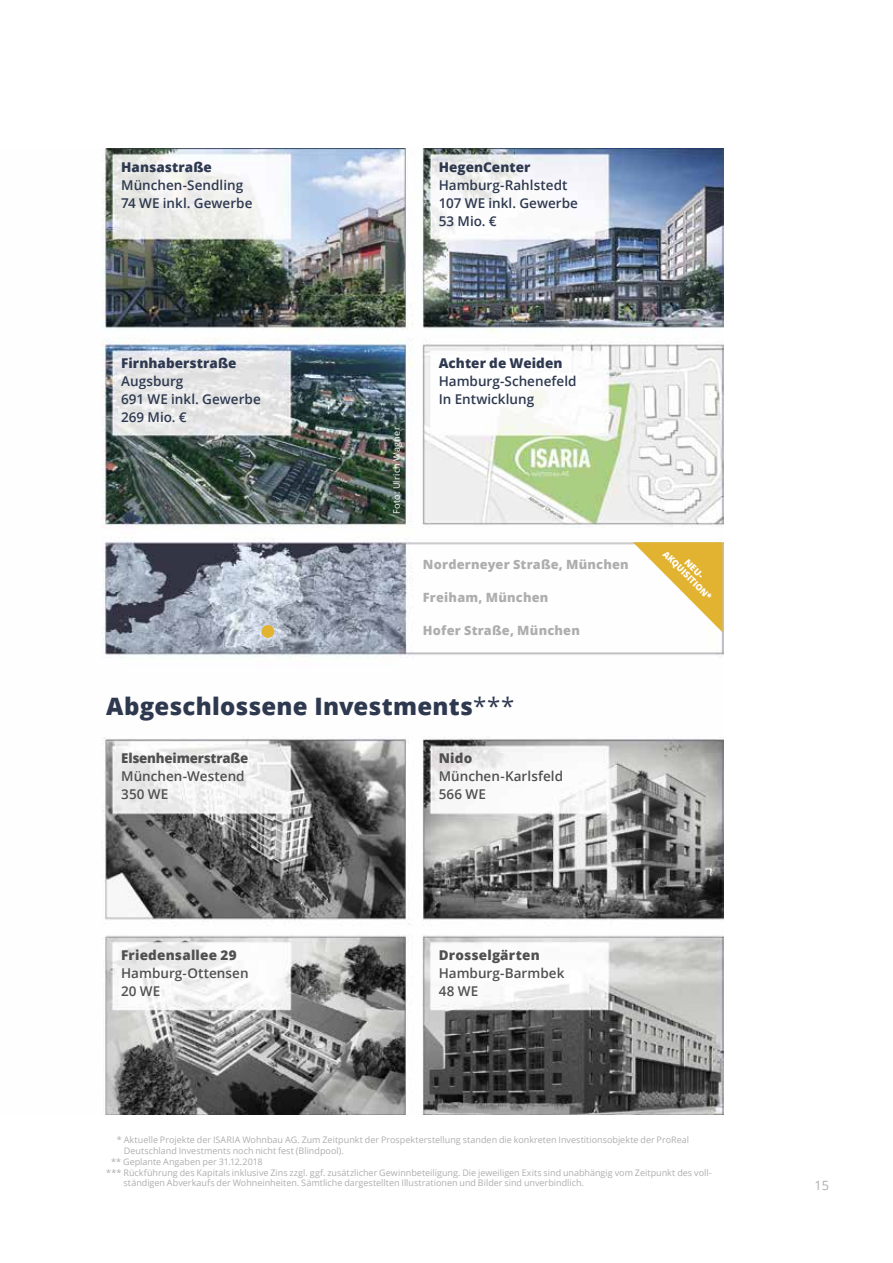
<style>
.page{position:relative;width:893px;height:1263px;background:#fff}
.page>*{position:absolute;margin:0;border:0;box-sizing:border-box;transform-origin:0 0}
.t1{font:800 24px "Open Sans";letter-spacing:.01em;color:#2e3950}
.t2{font:600 13.5px/18px "Open Sans";color:#2e3950}
.t3{font:600 13.5px/18px "Open Sans";letter-spacing:.005em;color:#505050}
.t4{font:800 13.5px "Open Sans";letter-spacing:.005em;color:#2e3950}
.t5{font:800 13.5px "Open Sans";letter-spacing:.015em;color:#505050}
.t6{font:800 13.5px "Open Sans";letter-spacing:-.015em;color:#505050}
.t7{font:800 12.75px "Open Sans";letter-spacing:.02em;color:#aeaeae}
.t8{font:12.75px "Open Sans";color:#aeaeae}
.t9{font:9px "Open Sans";color:#aeaeae}
.t10{font:9px "Open Sans";letter-spacing:.035em;color:#fff}
.t11{font:800 9px/9.6px "Open Sans";color:#fff}
.s1{font-weight:400}
</style>
<div class="page">
<img style="left:102px;top:148px;width:621px;height:966px">
<svg style="left:633px;top:542px;width:89px;height:90px"></svg>
<div style="left:261px;top:625px;width:13px;height:13px;background:#e2b330;border-radius:50%"></div>
<h2 class="t4" style="left:121px;top:157px;width:92px">Hansastraße</h2>
<h2 class="t2" style="left:121px;top:176px;width:133px">München-Sendling<br>74 WE inkl. Gewerbe</h2>
<h2 class="t4" style="left:439px;top:157px;width:93px">HegenCenter</h2>
<h2 class="t2" style="left:439px;top:176px;width:141px">Hamburg-Rahlstedt<br>107 WE inkl. Gewerbe<br>53 Mio. €</h2>
<h2 class="t4" style="left:121px;top:353px;width:117px">Firnhaberstraße</h2>
<h2 class="t2" style="left:121px;top:372px;width:141px">Augsburg<br>691 WE inkl. Gewerbe<br>269 Mio. €</h2>
<p class="t10" style="left:390px;top:514px;width:89px;rotate:-90deg">Foto: Ulrich Wagner</p>
<h2 class="t4" style="left:439px;top:353px;width:125px">Achter de Weiden</h2>
<h2 class="t2" style="left:439px;top:372px;width:139px">Hamburg-Schenefeld<br>In Entwicklung</h2>
<h3 class="t7" style="left:423px;top:555px;width:207px">Norderneyer Straße, München</h3>
<h3 class="t7" style="left:423px;top:588px;width:127px">Freiham, München</h3>
<h3 class="t7" style="left:423px;top:621px;width:159px">Hofer Straße, München</h3>
<h1 class="t1" style="left:106px;top:687px;width:409px">Abgeschlossene Investments<span class="s1">***</span></h1>
<h2 class="t6" style="left:121px;top:748px;width:129px">Elsenheimerstraße</h2>
<h2 class="t3" style="left:121px;top:767px;width:125px">München-Westend<br>350 WE</h2>
<h2 class="t5" style="left:439px;top:748px;width:35px">Nido</h2>
<h2 class="t3" style="left:439px;top:767px;width:126px">München-Karlsfeld<br>566 WE</h2>
<p class="t11" style="left:675px;top:542px;width:66px;text-indent:21px;rotate:45deg">NEU-<br>AKQUISITION*</p>
<h2 class="t5" style="left:121px;top:944px;width:117px">Friedensallee 29</h2>
<h2 class="t3" style="left:121px;top:963px;width:129px">Hamburg-Ottensen<br>20 WE</h2>
<h2 class="t5" style="left:439px;top:944px;width:102px">Drosselgärten</h2>
<h2 class="t3" style="left:439px;top:963px;width:127px">Hamburg-Barmbek<br>48 WE</h2>
<p class="t9" style="left:117px;top:1134px;width:574px">* Aktuelle Projekte der ISARIA Wohnbau AG. Zum Zeitpunkt der Prospekterstellung standen die konkreten Investitionsobjekte der ProReal</p>
<p class="t9" style="left:124px;top:1144px;width:222px">Deutschland Investments noch nicht fest (Blindpool).</p>
<p class="t9" style="left:111px;top:1155px;width:153px">** Geplante Angaben per 31.12.2018</p>
<p class="t9" style="left:106px;top:1166px;width:607px">*** Rückführung des Kapitals inklusive Zins zzgl. ggf. zusätzlicher Gewinnbeteiligung. Die jeweiligen Exits sind unabhängig vom Zeitpunkt des voll-</p>
<p class="t9" style="left:123px;top:1177px;width:462px">ständigen Abverkaufs der Wohneinheiten. Sämtliche dargestellten Illustrationen und Bilder sind unverbindlich.</p>
<h3 class="t8" style="left:815px;top:1176px;width:16px">15</h3>
</div>
